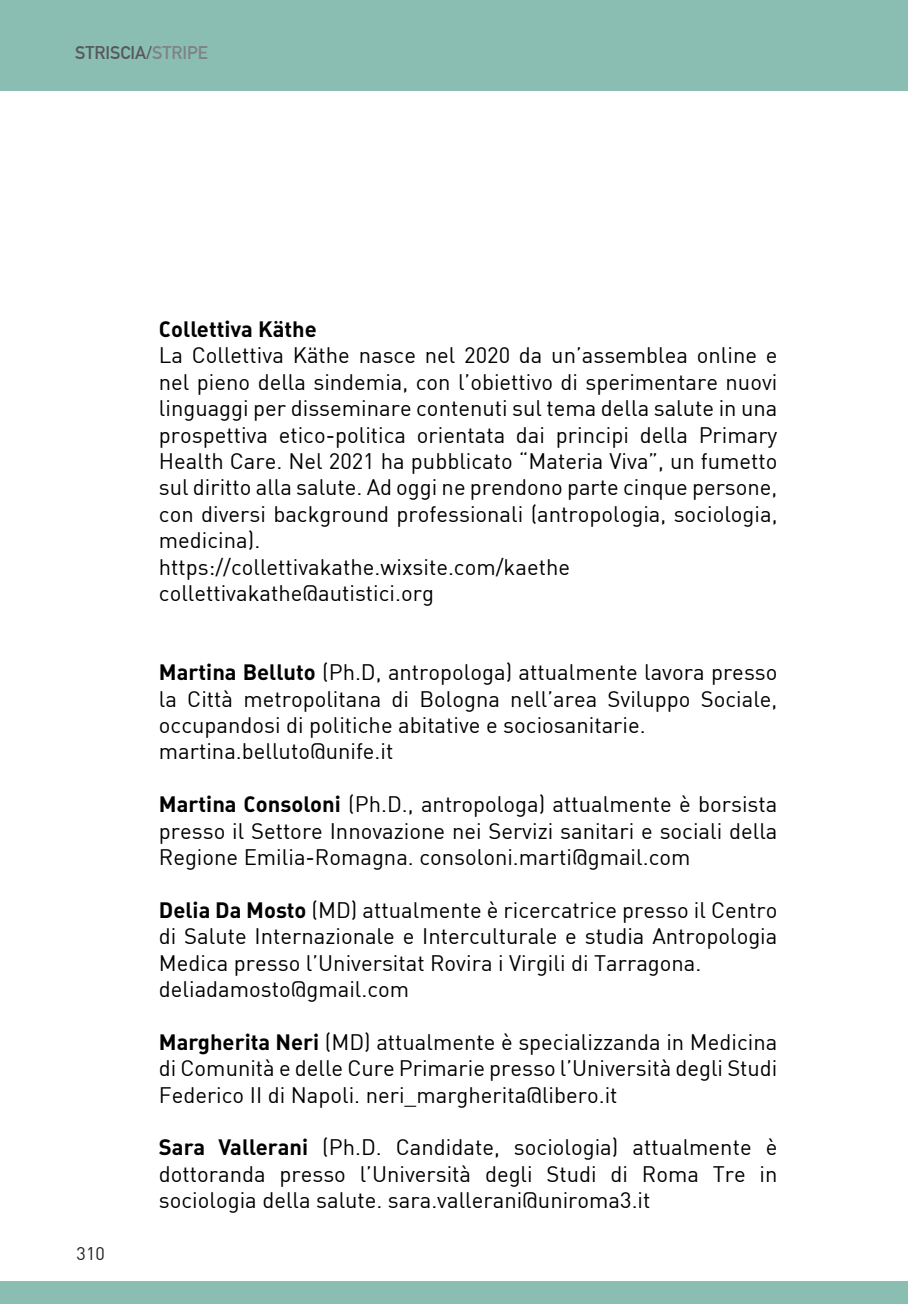
<style>
.page{position:relative;width:908px;height:1304px;background:#fff}
.page>*{position:absolute;margin:0;border:0;box-sizing:border-box;transform-origin:0 0}
.t1{font:22px/26.4px "DIN";color:#000;text-align:justify}
.t2{font:22px "DIN Bold Alternate";color:#000}
.t3{font:700 18px "DIN Alternate";color:#57585a}
.t4{font:18px "DIN";color:#231f20}
.s1{color:#808285}
.s2{font-family:"DIN Bold Alternate"}
</style>
<div class="page">
<div style="left:0;top:0;width:907px;height:90px;background:#8abeb2"></div>
<div style="left:0;top:1281px;width:907px;height:23px;background:#8abeb2"></div>
<hr style="left:907px;top:0;width:1px;height:90px;background:#8abeb2">
<p class="t3" style="left:75px;top:39px;width:134px">STRISCIA/<span class="s1">STRIPE</span></p>
<p class="t2" style="left:159px;top:315px;width:159px">Collettiva Käthe</p>
<p class="t1" style="left:159px;top:342px;width:620px">La Collettiva Käthe nasce nel 2020 da un’assemblea online e nel pieno della sindemia, con l’obiettivo di sperimentare nuovi linguaggi per disseminare contenuti sul tema della salute in una prospettiva etico-politica orientata dai principi della Primary Health Care. Nel 2021 ha pubblicato “Materia Viva”, un fumetto sul diritto alla salute. Ad oggi ne prendono parte cinque persone, con diversi background professionali (antropologia, sociologia, medicina).</p>
<p class="t1" style="left:159px;top:553px;width:412px">https://collettivakathe.wixsite.com/kaethe</p>
<p class="t1" style="left:159px;top:579px;width:276px">collettivakathe@autistici.org</p>
<p class="t4" style="left:77px;top:1242px;width:30px">310</p>
<p class="t1" style="left:159px;top:659px;width:619px"><span class="s2">Martina Belluto</span> (Ph.D, antropologa) attualmente lavora presso la Città metropolitana di Bologna nell’area Sviluppo Sociale, occupandosi di politiche abitative e sociosanitarie.</p>
<p class="t1" style="left:159px;top:738px;width:236px">martina.belluto@unife.it</p>
<p class="t1" style="left:159px;top:791px;width:619px"><span class="s2">Martina Consoloni</span> (Ph.D., antropologa) attualmente è borsista presso il Settore Innovazione nei Servizi sanitari e sociali della Regione Emilia-Romagna. consoloni.marti@gmail.com</p>
<p class="t1" style="left:159px;top:896px;width:619px"><span class="s2">Delia Da Mosto</span> (MD) attualmente è ricercatrice presso il Centro di Salute Internazionale e Interculturale e studia Antropologia Medica presso l’Universitat Rovira i Virgili di Tarragona.</p>
<p class="t1" style="left:159px;top:975px;width:252px">deliadamosto@gmail.com</p>
<p class="t1" style="left:159px;top:1028px;width:620px"><span class="s2">Margherita Neri</span> (MD) attualmente è specializzanda in Medicina di Comunità e delle Cure Primarie presso l’Università degli Studi Federico II di Napoli. neri_margherita@libero.it</p>
<p class="t1" style="left:159px;top:1134px;width:619px"><span class="s2">Sara Vallerani</span> (Ph.D. Candidate, sociologia) attualmente è dottoranda presso l’Università degli Studi di Roma Tre in sociologia della salute. sara.vallerani@uniroma3.it</p>
</div>
